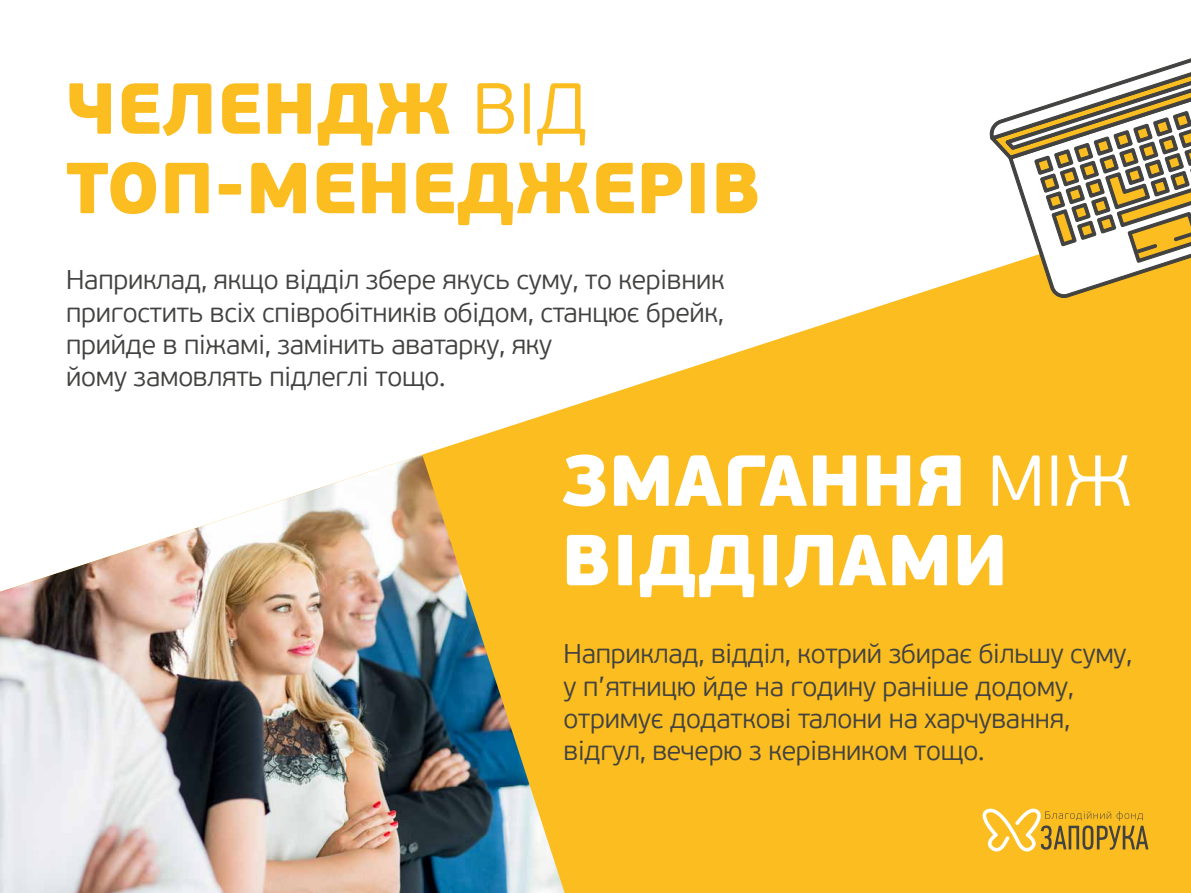
<style>
.page{position:relative;width:1191px;height:893px;background:#fff}
.page>*{position:absolute;margin:0;border:0;box-sizing:border-box;transform-origin:0 0}
.t1{font:900 72px/79.5px "PF Beau Sans Pro";color:#fbbd20}
.t2{font:900 72px/79.5px "PF Beau Sans Pro";color:#fff}
.t3{font:300 27px/32.4px "PF Beau Sans Pro";letter-spacing:-.01em;color:#424241}
.s1{font-weight:300}
</style>
<div class="page">
<svg style="left:421px;top:271px;width:770px;height:622px;background:#fbc53c"></svg>
<svg style="left:981px;top:806px;width:167px;height:46px;background:#e0b139"></svg>
<img style="left:0;top:455px;width:564px;height:438px">
<svg style="left:988px;top:58px;width:203px;height:241px"></svg>
<h1 class="t1" style="left:66px;top:70px;width:696px">Челендж <span class="s1">від </span>топ-менеджерів</h1>
<p class="t3" style="left:66px;top:264px;width:660px">Наприклад, якщо відділ збере якусь суму, то керівник пригостить всіх співробітників обідом, станцює брейк, прийде в піжамі, замінить аватарку, яку<br>йому замовлять підлеглі тощо.</p>
<h1 class="t2" style="left:561px;top:442px;width:572px">Змагання <span class="s1">між </span>відділами</h1>
<p class="t3" style="left:563px;top:638px;width:570px">Наприклад, відділ, котрий збирає більшу суму, у п’ятницю йде на годину раніше додому, отримує додаткові талони на харчування, відгул, вечерю з керівником тощо.</p>
</div>
